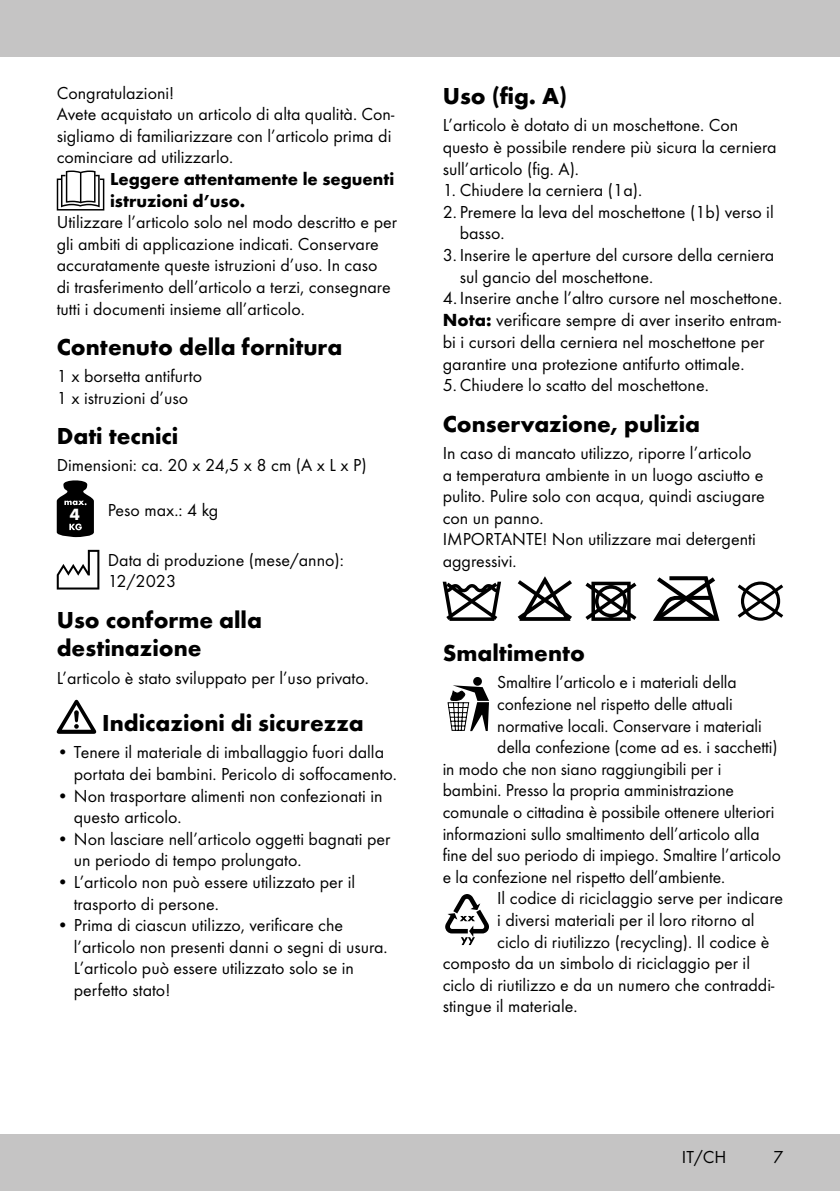
<style>
.page{position:relative;width:840px;height:1191px;background:#fff}
.page>*{position:absolute;margin:0;border:0;box-sizing:border-box;transform-origin:0 0}
.t1{font:700 24px/28.8px "Futura TOT";color:#000}
.t2{font:18.2px/21.8px "Futura TOT Boo";color:#000}
.t3{font:18px/21.6px "Futura TOT Boo";color:#000}
.t4{font:700 18px/21.6px "Futura TOT";color:#000}
.t5{font:700 16.8px "Futura TOT";color:#fff}
.s1{font-family:"Futura TOT";font-weight:700}
</style>
<div class="page">
<div style="left:0;top:1134px;width:839px;height:57px;background:#c5c4c4"></div>
<div style="left:0;top:0;width:839px;height:57px;background:#c5c4c4"></div>
<svg style="left:57px;top:170px;width:47px;height:40px"></svg>
<svg style="left:57px;top:480px;width:37px;height:57px"></svg>
<svg style="left:57px;top:550px;width:42px;height:39px"></svg>
<svg style="left:57px;top:700px;width:39px;height:34px"></svg>
<svg style="left:517px;top:576px;width:54px;height:45px"></svg>
<svg style="left:585px;top:581px;width:51px;height:40px"></svg>
<svg style="left:653px;top:576px;width:66px;height:45px"></svg>
<svg style="left:737px;top:581px;width:45px;height:40px"></svg>
<svg style="left:442px;top:581px;width:59px;height:40px"></svg>
<div style="left:473px;top:677px;width:8px;height:8px;background:#000;border-radius:50%"></div>
<svg style="left:447px;top:685px;width:42px;height:46px"></svg>
<svg style="left:445px;top:894px;width:43px;height:51px"></svg>
<p class="t3" style="left:57px;top:82px;width:339px">Congratulazioni!<br>Avete acquistato un articolo di alta qualità. Con&shy;sigliamo di familiarizzare con l’articolo prima di cominciare ad utilizzarlo.</p>
<p class="t4" style="left:110px;top:168px;width:285px">Leggere attentamente le seguenti istruzioni d’uso.</p>
<p class="t3" style="left:57px;top:211px;width:341px">Utilizzare l’articolo solo nel modo descritto e per gli ambiti di applicazione indicati. Conservare accuratamente queste istruzioni d’uso. In caso<br>di trasferimento dell’articolo a terzi, consegnare tutti i documenti insieme all’articolo.</p>
<h1 class="t1" style="left:57px;top:332px;width:287px">Contenuto della fornitura</h1>
<p class="t3" style="left:57px;top:365px;width:147px">1 x borsetta antifurto<br>1 x istruzioni d’uso</p>
<h1 class="t1" style="left:57px;top:421px;width:123px">Dati tecnici</h1>
<p class="t3" style="left:57px;top:454px;width:311px">Dimensioni: ca. 20 x 24,5 x 8 cm (A x L x P)</p>
<p class="t5" style="left:70px;top:504px;width:12px">4</p>
<p class="t3" style="left:108px;top:499px;width:112px">Peso max.: 4 kg</p>
<p class="t3" style="left:108px;top:549px;width:237px">Data di produzione (mese/anno):<br>12/2023</p>
<h1 class="t1" style="left:57px;top:605px;width:207px">Uso conforme alla destinazione</h1>
<p class="t3" style="left:57px;top:667px;width:313px">L’articolo è stato sviluppato per l’uso privato.</p>
<h1 class="t1" style="left:102px;top:708px;width:263px">Indicazioni di sicurezza</h1>
<p class="t3" style="left:74px;top:741px;width:324px;text-indent:-17px">• Tenere il materiale di imballaggio fuori dalla portata dei bambini. Pericolo di soffocamento.</p>
<p class="t3" style="left:74px;top:784px;width:310px;text-indent:-17px">• Non trasportare alimenti non confezionati in questo articolo.</p>
<p class="t3" style="left:74px;top:827px;width:318px;text-indent:-17px">• Non lasciare nell’articolo oggetti bagnati per un periodo di tempo prolungato.</p>
<p class="t3" style="left:74px;top:871px;width:283px;text-indent:-17px">• L’articolo non può essere utilizzato per il trasporto di persone.</p>
<p class="t3" style="left:74px;top:914px;width:315px;text-indent:-17px">• Prima di ciascun utilizzo, verificare che l’articolo non presenti danni o segni di usura.<br>L’articolo può essere utilizzato solo se in perfetto stato!</p>
<h1 class="t1" style="left:442px;top:81px;width:126px">Uso (fig. A)</h1>
<p class="t3" style="left:442px;top:114px;width:335px">L’articolo è dotato di un moschettone. Con questo è possibile rendere più sicura la cerniera sull’articolo (fig. A).</p>
<p class="t3" style="left:442px;top:179px;width:201px">1. Chiudere la cerniera (1a).</p>
<p class="t3" style="left:459px;top:201px;width:315px;text-indent:-17px">2. Premere la leva del moschettone (1b) verso il basso.</p>
<p class="t3" style="left:459px;top:244px;width:316px;text-indent:-17px">3. Inserire le aperture del cursore della cerniera sul gancio del moschettone.</p>
<p class="t2" style="left:442px;top:287px;width:341px">4. Inserire anche l’altro cursore nel moschettone.<br><span class="s1">Nota:</span> verificare sempre di aver inserito entram&shy;bi i cursori della cerniera nel moschettone per garantire una protezione antifurto ottimale.</p>
<p class="t3" style="left:442px;top:374px;width:267px">5.Chiudere lo scatto del moschettone.</p>
<h1 class="t1" style="left:442px;top:409px;width:259px">Conservazione, pulizia</h1>
<p class="t3" style="left:442px;top:442px;width:323px">In caso di mancato utilizzo, riporre l’articolo a temperatura ambiente in un luogo asciutto e pulito. Pulire solo con acqua, quindi asciugare con un panno.<br>IMPORTANTE! Non utilizzare mai detergenti aggressivi.</p>
<h1 class="t1" style="left:442px;top:638px;width:144px">Smaltimento</h1>
<p class="t3" style="left:497px;top:671px;width:241px">Smaltire l’articolo e i materiali della</p>
<p class="t3" style="left:497px;top:693px;width:237px">confezione nel rispetto delle attuali</p>
<p class="t3" style="left:497px;top:714px;width:266px">normative locali. Conservare i materiali</p>
<p class="t3" style="left:497px;top:736px;width:282px">della confezione (come ad es. i sacchetti)</p>
<p class="t3" style="left:442px;top:758px;width:280px">in modo che non siano raggiungibili per i</p>
<p class="t3" style="left:442px;top:779px;width:292px">bambini. Presso la propria amministrazione</p>
<p class="t3" style="left:442px;top:801px;width:333px">comunale o cittadina è possibile ottenere ulteriori</p>
<p class="t3" style="left:442px;top:822px;width:318px">informazioni sullo smaltimento dell’articolo alla</p>
<p class="t3" style="left:442px;top:844px;width:339px">fine del suo periodo di impiego. Smaltire l’articolo</p>
<p class="t3" style="left:442px;top:866px;width:284px">e la confezione nel rispetto dell’ambiente.</p>
<p class="t3" style="left:497px;top:887px;width:287px">Il codice di riciclaggio serve per indicare</p>
<p class="t3" style="left:497px;top:909px;width:259px">i diversi materiali per il loro ritorno al</p>
<p class="t3" style="left:497px;top:930px;width:274px">ciclo di riutilizzo (recycling). Il codice è</p>
<p class="t3" style="left:442px;top:952px;width:309px">composto da un simbolo di riciclaggio per il</p>
<p class="t3" style="left:442px;top:974px;width:333px">ciclo di riutilizzo e da un numero che contraddi-</p>
<p class="t3" style="left:442px;top:995px;width:136px">stingue il materiale.</p>
<p class="t3" style="left:681px;top:1146px;width:46px">IT/CH</p>
<p class="t3" style="left:772px;top:1146px;width:12px">7</p>
</div>
